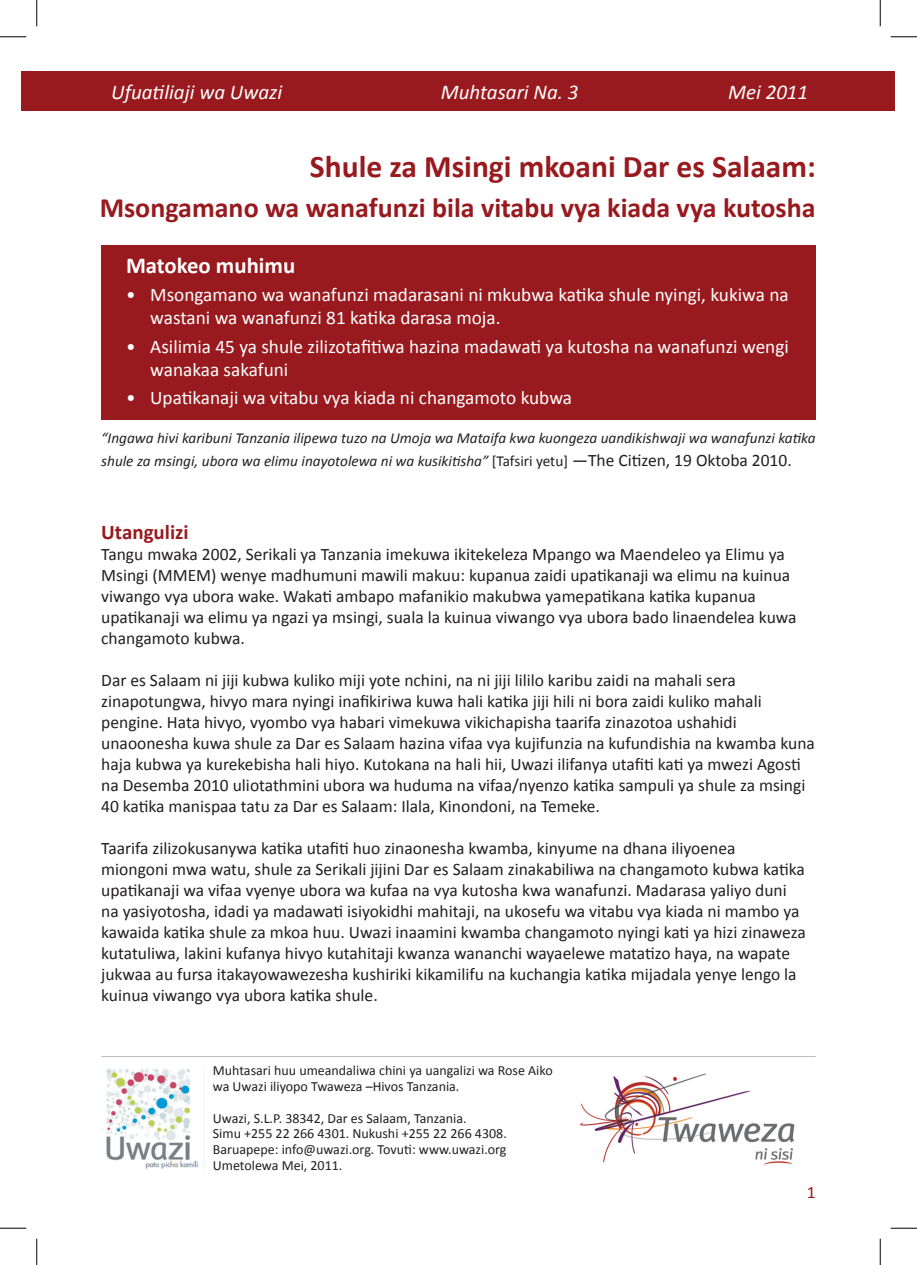
<style>
.page{position:relative;width:917px;height:1265px;background:#fff}
.page>*{position:absolute;margin:0;border:0;box-sizing:border-box;transform-origin:0 0}
.t1{font:700 31.5px "Calibri";color:#981a1e}
.t2{font:700 28px "Calibri";color:#981a1e}
.t3{font:700 22.75px "Calibri";color:#fff}
.t4{font:italic 21px "Calibri";color:#fff}
.t5{font:700 21px "Calibri";color:#981a1e}
.t6{font:19.25px/23.1px "Calibri";color:#fff}
.t7{font:17.5px/21px "Calibri";color:#231f20}
.t8{font:17.5px "Calibri";color:#981a1e}
.t9{font:italic 15.22px/22.8px "Calibri";color:#231f20}
.t10{font:14px/15.8px "Calibri";color:#231f20}
.s1{font-style:normal}
.s2{font-style:normal;font-size:17.5px}
</style>
<div class="page">
<div style="left:101px;top:245px;width:715px;height:175px;background:#981a1e"></div>
<div style="left:22px;top:71px;width:873px;height:40px;background:#981a1e"></div>
<img style="left:106px;top:1069px;width:93px;height:100px">
<img style="left:580px;top:1073px;width:215px;height:92px">
<hr style="left:101px;top:1055px;width:715px;height:1px;background:#bcbdc0">
<svg style="left:0;top:36px;width:26px;height:1px"></svg>
<svg style="left:891px;top:36px;width:26px;height:1px"></svg>
<svg style="left:0;top:1227px;width:26px;height:1px"></svg>
<svg style="left:891px;top:1227px;width:26px;height:1px"></svg>
<svg style="left:36px;top:0;width:1px;height:26px"></svg>
<svg style="left:36px;top:1238px;width:1px;height:26px"></svg>
<svg style="left:880px;top:0;width:1px;height:26px"></svg>
<svg style="left:880px;top:1238px;width:1px;height:26px"></svg>
<p class="t4" style="left:111px;top:78px;width:173px">Ufuatiliaji wa Uwazi</p>
<p class="t4" style="left:441px;top:78px;width:139px">Muhtasari Na. 3</p>
<p class="t4" style="left:728px;top:78px;width:82px">Mei 2011</p>
<h1 class="t1" style="left:310px;top:146px;width:507px">Shule za Msingi mkoani Dar es Salaam:</h1>
<h2 class="t2" style="left:100px;top:190px;width:717px">Msongamano wa wanafunzi bila vitabu vya kiada vya kutosha</h2>
<h3 class="t3" style="left:126px;top:251px;width:171px">Matokeo muhimu</h3>
<p class="t6" style="left:150px;top:282px;width:640px;text-indent:-24px">• Msongamano wa wanafunzi madarasani ni mkubwa katika shule nyingi, kukiwa na wastani wa wanafunzi 81 katika darasa moja.</p>
<p class="t6" style="left:150px;top:333px;width:640px;text-indent:-24px">• Asilimia 45 ya shule zilizotafitiwa hazina madawati ya kutosha na wanafunzi wengi wanakaa sakafuni</p>
<p class="t6" style="left:126px;top:385px;width:447px">• Upatikanaji wa vitabu vya kiada ni changamoto kubwa</p>
<p class="t9" style="left:101px;top:426px;width:716px">“Ingawa hivi karibuni Tanzania ilipewa tuzo na Umoja wa Mataifa kwa kuongeza uandikishwaji wa wanafunzi katika shule za msingi, ubora wa elimu inayotolewa ni wa kusikitisha” <span class="s1">[Tafsiri yetu]</span> <span class="s2">—The Citizen, 19 Oktoba 2010.</span></p>
<p class="t5" style="left:101px;top:518px;width:89px">Utangulizi</p>
<p class="t7" style="left:101px;top:543px;width:697px">Tangu mwaka 2002, Serikali ya Tanzania imekuwa ikitekeleza Mpango wa Maendeleo ya Elimu ya Msingi (MMEM) wenye madhumuni mawili makuu: kupanua zaidi upatikanaji wa elimu na kuinua viwango vya ubora wake. Wakati ambapo mafanikio makubwa yamepatikana katika kupanua upatikanaji wa elimu ya ngazi ya msingi, suala la kuinua viwango vya ubora bado linaendelea kuwa changamoto kubwa.</p>
<p class="t7" style="left:101px;top:669px;width:715px">Dar es Salaam ni jiji kubwa kuliko miji yote nchini, na ni jiji lililo karibu zaidi na mahali sera zinapotungwa, hivyo mara nyingi inafikiriwa kuwa hali katika jiji hili ni bora zaidi kuliko mahali pengine. Hata hivyo, vyombo vya habari vimekuwa vikichapisha taarifa zinazotoa ushahidi unaoonesha kuwa shule za Dar es Salaam hazina vifaa vya kujifunzia na kufundishia na kwamba kuna haja kubwa ya kurekebisha hali hiyo. Kutokana na hali hii, Uwazi ilifanya utafiti kati ya mwezi Agosti na Desemba 2010 uliotathmini ubora wa huduma na vifaa/nyenzo katika sampuli ya shule za msingi 40 katika manispaa tatu za Dar es Salaam: Ilala, Kinondoni, na Temeke.</p>
<p class="t7" style="left:101px;top:837px;width:706px">Taarifa zilizokusanywa katika utafiti huo zinaonesha kwamba, kinyume na dhana iliyoenea miongoni mwa watu, shule za Serikali jijini Dar es Salaam zinakabiliwa na changamoto kubwa katika upatikanaji wa vifaa vyenye ubora wa kufaa na vya kutosha kwa wanafunzi. Madarasa yaliyo duni na yasiyotosha, idadi ya madawati isiyokidhi mahitaji, na ukosefu wa vitabu vya kiada ni mambo ya kawaida katika shule za mkoa huu. Uwazi inaamini kwamba changamoto nyingi kati ya hizi zinaweza kutatuliwa, lakini kufanya hivyo kutahitaji kwanza wananchi wayaelewe matatizo haya, na wapate jukwaa au fursa itakayowawezesha kushiriki kikamilifu na kuchangia katika mijadala yenye lengo la kuinua viwango vya ubora katika shule.</p>
<p class="t10" style="left:213px;top:1061px;width:341px">Muhtasari huu umeandaliwa chini ya uangalizi wa Rose Aiko wa Uwazi iliyopo Twaweza –Hivos Tanzania.</p>
<p class="t10" style="left:213px;top:1109px;width:295px">Uwazi, S.L.P. 38342, Dar es Salaam, Tanzania.<br>Simu +255 22 266 4301. Nukushi +255 22 266 4308.<br>Baruapepe: info@uwazi.org. Tovuti: www.uwazi.org Umetolewa Mei, 2011.</p>
<p class="t8" style="left:807px;top:1180px;width:10px">1</p>
</div>
